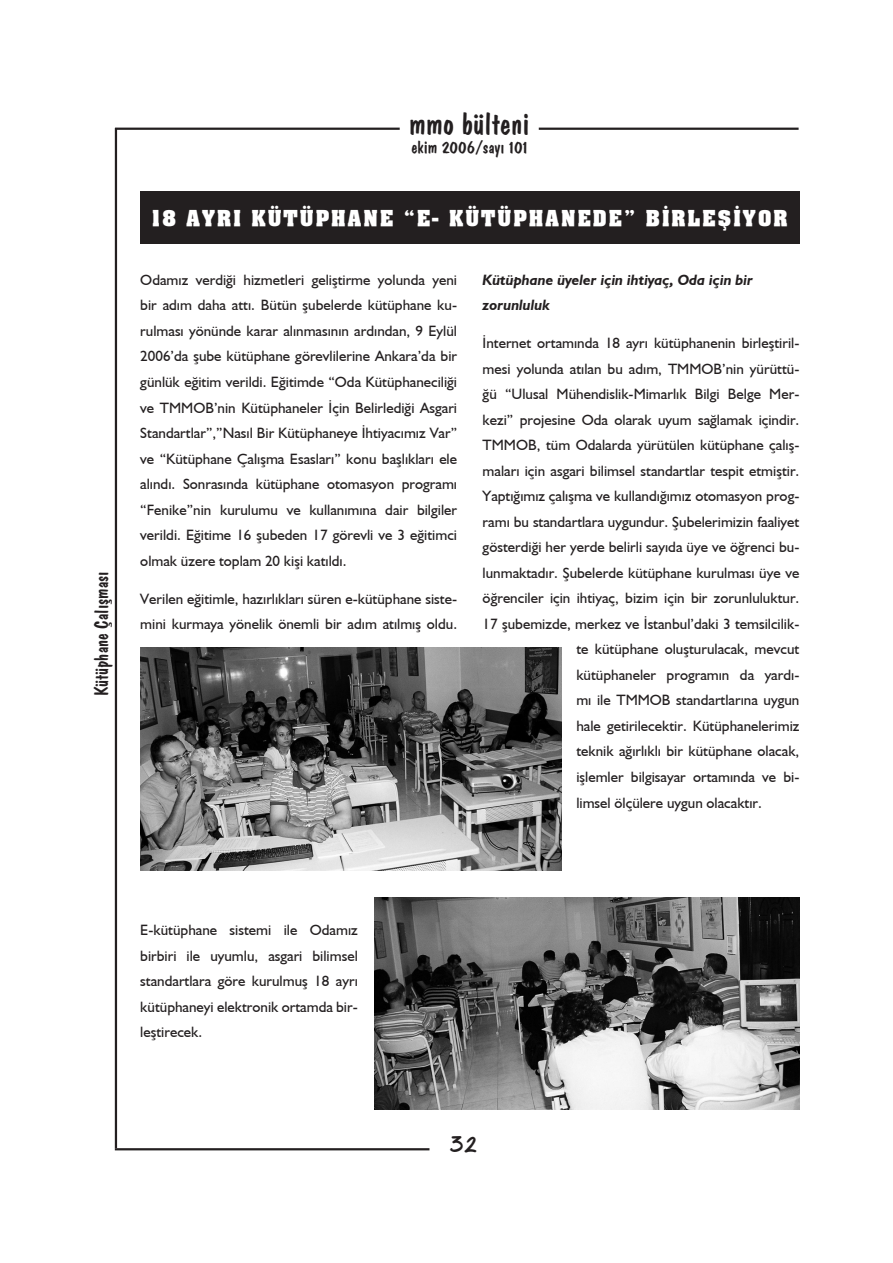
<style>
.page{position:relative;width:893px;height:1263px;background:#fff}
.page>*{position:absolute;margin:0;border:0;box-sizing:border-box;transform-origin:0 0}
.t1{font:31.5px "Dom Casual BT";color:#231f20}
.t2{font:25.5px "Cosmic Plain";color:#231f20}
.t3{font:500 21px "TR Bach";letter-spacing:.1em;color:#fff}
.t4{font:19.5px "Dom Casual BT";color:#231f20}
.t5{font:18px "Dom Casual BT";color:#231f20}
.t6{font:15px/25.5px "Humanist 521 BT";color:#231f20;text-align:justify}
.t7{font:italic 700 15px/25.5px "Humanist 521 BT";color:#231f20}
</style>
<div class="page">
<hr style="left:115px;top:128px;width:684px;height:2px;background:#231f20">
<hr style="left:115px;top:128px;width:2px;height:1020px;background:#231f20">
<hr style="left:115px;top:1148px;width:314px;height:2px;background:#231f20">
<div style="left:400px;top:116px;width:138px;height:27px;background:#fff"></div>
<div style="left:140px;top:191px;width:659px;height:53px;background:#231f20"></div>
<img style="left:140px;top:647px;width:421px;height:224px">
<img style="left:374px;top:897px;width:425px;height:213px">
<h3 class="t4" style="left:90px;top:696px;width:126px;rotate:-90deg">Kütüphane Çalışması</h3>
<h1 class="t1" style="left:409px;top:104px;width:122px">mmo bülteni</h1>
<p class="t5" style="left:411px;top:136px;width:118px">ekim 2006/sayý 101</p>
<h3 class="t3" style="left:152px;top:204px;width:637px">18 AYRI KÜTÜPHANE “E- KÜTÜPHANEDE” BİRLEŞİYOR</h3>
<p class="t6" style="left:140px;top:267px;width:318px">Odamız verdiği hizmetleri geliştirme yolunda yeni bir adım daha attı. Bütün şubelerde kütüphane ku&shy;rulması yönünde karar alınmasının ardından, 9 Eylül 2006’da şube kütüphane görevlilerine Ankara’da bir günlük eğitim verildi. Eğitimde “Oda Kütüphaneciliği ve TMMOB’nin Kütüphaneler İçin Belirlediği Asgari Standartlar”,”Nasıl Bir Kütüphaneye İhtiyacımız Var” ve “Kütüphane Çalışma Esasları” konu başlıkları ele alındı. Sonrasında kütüphane otomasyon programı “Fenike”nin kurulumu ve kullanımına dair bilgiler verildi. Eğitime 16 şubeden 17 görevli ve 3 eğitimci olmak üzere toplam 20 kişi katıldı.</p>
<p class="t6" style="left:140px;top:586px;width:318px">Verilen eğitimle, hazırlıkları süren e-kütüphane siste&shy;mini kurmaya yönelik önemli bir adım atılmış oldu.</p>
<p class="t7" style="left:483px;top:266px;width:272px">Kütüphane üyeler için ihtiyaç, Oda için bir zorunluluk</p>
<p class="t6" style="left:483px;top:330px;width:318px">İnternet ortamında 18 ayrı kütüphanenin birleştiril-</p>
<p class="t6" style="left:483px;top:356px;width:318px">mesi yolunda atılan bu adım, TMMOB’nin yürüttü-</p>
<p class="t6" style="left:483px;top:381px;width:318px">ğü “Ulusal Mühendislik-Mimarlık Bilgi Belge Mer-</p>
<p class="t6" style="left:483px;top:407px;width:318px">kezi” projesine Oda olarak uyum sağlamak içindir.</p>
<p class="t6" style="left:483px;top:432px;width:318px">TMMOB, tüm Odalarda yürütülen kütüphane çalış-</p>
<p class="t6" style="left:483px;top:458px;width:318px">maları için asgari bilimsel standartlar tespit etmiştir.</p>
<p class="t6" style="left:483px;top:483px;width:318px">Yaptığımız çalışma ve kullandığımız otomasyon prog-</p>
<p class="t6" style="left:483px;top:509px;width:318px">ramı bu standartlara uygundur. Şubelerimizin faaliyet</p>
<p class="t6" style="left:483px;top:534px;width:318px">gösterdiği her yerde belirli sayıda üye ve öğrenci bu-</p>
<p class="t6" style="left:483px;top:560px;width:318px">lunmaktadır. Şubelerde kütüphane kurulması üye ve</p>
<p class="t6" style="left:483px;top:585px;width:318px">öğrenciler için ihtiyaç, bizim için bir zorunluluktur.</p>
<p class="t6" style="left:483px;top:611px;width:318px">17 şubemizde, merkez ve İstanbul’daki 3 temsilcilik-</p>
<p class="t6" style="left:576px;top:636px;width:225px">te kütüphane oluşturulacak, mevcut</p>
<p class="t6" style="left:576px;top:662px;width:225px">kütüphaneler programın da yardı-</p>
<p class="t6" style="left:576px;top:687px;width:225px">mı ile TMMOB standartlarına uygun</p>
<p class="t6" style="left:576px;top:713px;width:225px">hale getirilecektir. Kütüphanelerimiz</p>
<p class="t6" style="left:576px;top:738px;width:225px">teknik ağırlıklı bir kütüphane olacak,</p>
<p class="t6" style="left:576px;top:764px;width:225px">işlemler bilgisayar ortamında ve bi-</p>
<p class="t6" style="left:576px;top:789px;width:187px">limsel ölçülere uygun olacaktır.</p>
<p class="t6" style="left:140px;top:917px;width:219px">E-kütüphane sistemi ile Odamız birbiri ile uyumlu, asgari bilimsel standartlara göre kurulmuş 18 ayrı kütüphaneyi elektronik ortamda bir&shy;leştirecek.</p>
<h2 class="t2" style="left:449px;top:1126px;width:30px">32</h2>
</div>
